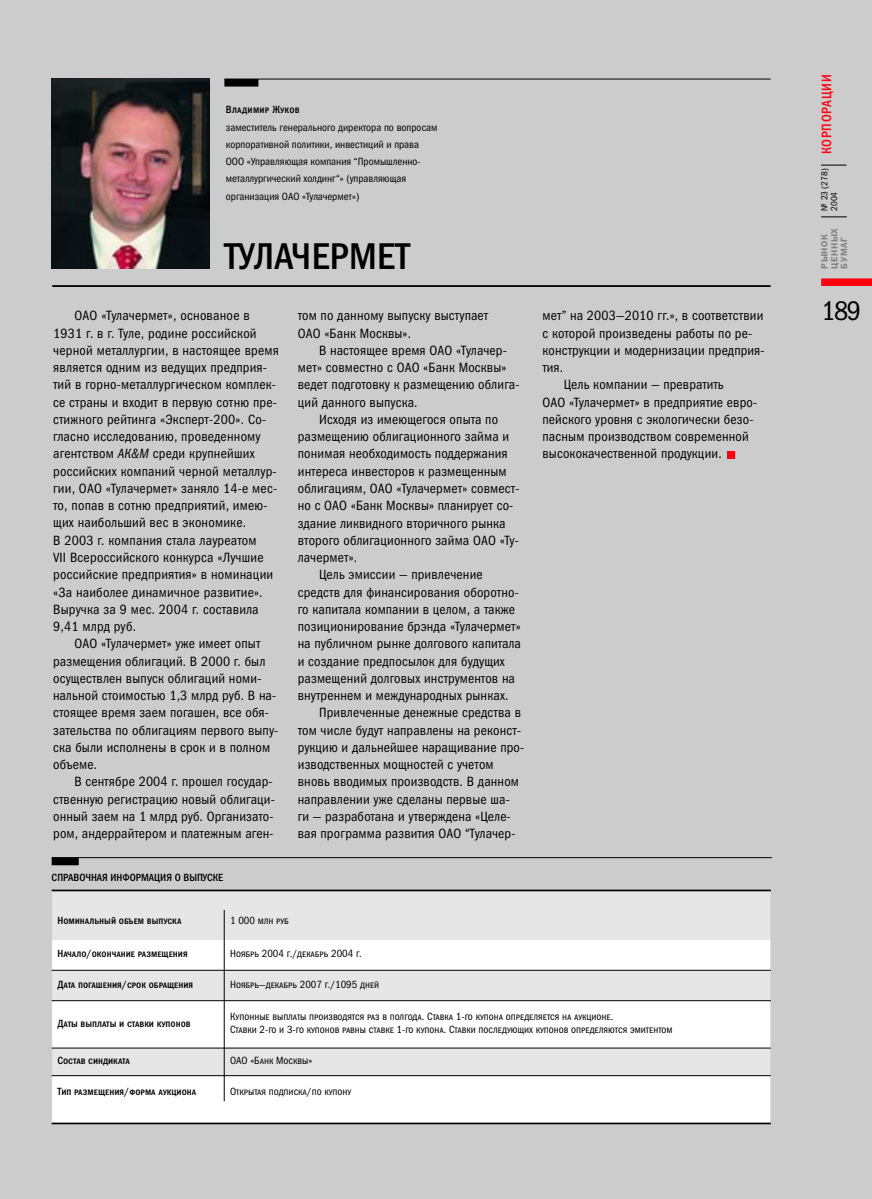
<style>
.page{position:relative;width:872px;height:1199px;background:#fff}
.page>*{position:absolute;margin:0;border:0;box-sizing:border-box;transform-origin:0 0}
.t1{font:37.5px "Franklin Gothic Medi Cond C";letter-spacing:.01em;color:#000}
.t2{font:27px "Franklin Gothic Book Cond C";color:#000}
.t3{font:13.5px/17.2px "Franklin Gothic Book Cond C";letter-spacing:.01em;color:#000}
.t4{font:13.5px "Franklin Gothic Medi Cond C";letter-spacing:.055em;color:#ff000f}
.t5{font:10.5px/12.6px "Franklin Gothic Book Cond SCC";color:#000}
.t6{font:10.5px/17.2px "Franklin Gothic Book Cond C";color:#000}
.t7{font:10.5px "Franklin Gothic Medi Cond SCC";color:#000}
.t8{font:10.5px "Franklin Gothic Medi Cond C";color:#000}
.t9{font:10.5px "Franklin Gothic Medi Cond SCC";letter-spacing:.025em;color:#000}
.t10{font:9px/9.8px "Franklin Gothic Demi C";letter-spacing:.06em;color:#808080}
.t11{font:9px/9.8px "Franklin Gothic Book Cond C";color:#000}
.s1{font-style:italic}
.s2{font-family:"Franklin Gothic Book Cond C"}
</style>
<div class="page">
<div style="left:0;top:0;width:872px;height:1198px;background:#ccc"></div>
<svg style="left:821px;top:165px;width:25px;height:1px"></svg>
<div style="left:821px;top:278px;width:51px;height:8px;background:#ff000f"></div>
<svg style="left:821px;top:217px;width:25px;height:1px"></svg>
<img style="left:52px;top:79px;width:157px;height:189px">
<div style="left:224px;top:79px;width:34px;height:8px;background:#000"></div>
<hr style="left:224px;top:79px;width:546px;height:1px;background:#000">
<div style="left:727px;top:451px;width:7px;height:7px;background:#ff000f"></div>
<hr style="left:52px;top:285px;width:718px;height:2px;background:#000">
<hr style="left:52px;top:857px;width:719px;height:1px;background:#000">
<div style="left:52px;top:857px;width:27px;height:8px;background:#000"></div>
<div style="left:52px;top:891px;width:174px;height:48px;background:#e6e6e6"></div>
<div style="left:224px;top:891px;width:546px;height:48px;background:#e6e6e6"></div>
<div style="left:52px;top:940px;width:172px;height:30px;background:#fff"></div>
<div style="left:224px;top:940px;width:546px;height:30px;background:#fff"></div>
<div style="left:52px;top:970px;width:172px;height:30px;background:#e6e6e6"></div>
<div style="left:224px;top:970px;width:546px;height:30px;background:#e6e6e6"></div>
<div style="left:52px;top:1000px;width:172px;height:47px;background:#fff"></div>
<div style="left:224px;top:1000px;width:546px;height:47px;background:#fff"></div>
<div style="left:52px;top:1048px;width:172px;height:27px;background:#e6e6e6"></div>
<div style="left:224px;top:1048px;width:546px;height:27px;background:#e6e6e6"></div>
<div style="left:52px;top:1075px;width:172px;height:47px;background:#fff"></div>
<div style="left:224px;top:1075px;width:546px;height:47px;background:#fff"></div>
<hr style="left:224px;top:910px;width:1px;height:191px;background:#000">
<hr style="left:52px;top:889px;width:718px;height:2px;background:#000">
<hr style="left:52px;top:970px;width:718px;height:1px;background:#000">
<hr style="left:52px;top:1000px;width:718px;height:1px;background:#000">
<hr style="left:52px;top:1047px;width:718px;height:1px;background:#000">
<hr style="left:52px;top:1075px;width:718px;height:1px;background:#000">
<hr style="left:52px;top:1122px;width:718px;height:2px;background:#000">
<p class="t9" style="left:226px;top:104px;width:75px">Владимир Жуков</p>
<p class="t6" style="left:226px;top:119px;width:213px">заместитель генерального директора по вопросам корпоративной политики, инвестиций и права ООО «Управляющая компания “Промышленно&shy;металлургический холдинг“» (управляющая организация ОАО «Тулачермет»)</p>
<h1 class="t1" style="left:224px;top:242px;width:187px">ТУЛАЧЕРМЕТ</h1>
<p class="t3" style="left:53px;top:308px;width:227px;text-indent:21px">ОАО «Тулачермет», основаное в 1931 г. в г. Туле, родине российской черной металлургии, в настоящее время является одним из ведущих предприя&shy;тий в горно-металлургическом комплек&shy;се страны и входит в первую сотню пре&shy;стижного рейтинга «Эксперт-200». Со&shy;гласно исследованию, проведенному агентством <span class="s1">АК&amp;М</span> среди крупнейших российских компаний черной металлур&shy;гии, ОАО «Тулачермет» заняло 14-е мес&shy;то, попав в сотню предприятий, имею&shy;щих наибольший вес в экономике.<br>В 2003 г. компания стала лауреатом<br>VII Всероссийского конкурса «Лучшие российские предприятия» в номинации «За наиболее динамичное развитие».<br>Выручка за 9 мес. 2004 г. составила 9,41 млрд руб.</p>
<p class="t3" style="left:53px;top:636px;width:227px;text-indent:21px">ОАО «Тулачермет» уже имеет опыт размещения облигаций. В 2000 г. был осуществлен выпуск облигаций номи&shy;нальной стоимостью 1,3 млрд руб. В на&shy;стоящее время заем погашен, все обя&shy;зательства по облигациям первого выпу&shy;ска были исполнены в срок и в полном объеме.</p>
<p class="t3" style="left:53px;top:774px;width:223px;text-indent:21px">В сентябре 2004 г. прошел государ&shy;ственную регистрацию новый облигаци&shy;онный заем на 1 млрд руб. Организато&shy;ром, андеррайтером и платежным аген-</p>
<p class="t8" style="left:52px;top:873px;width:173px">СПРАВОЧНАЯ ИНФОРМАЦИЯ О ВЫПУСКЕ</p>
<p class="t3" style="left:298px;top:308px;width:192px">том по данному выпуску выступает<br>ОАО «Банк Москвы».</p>
<p class="t3" style="left:319px;top:343px;width:189px">В настоящее время ОАО «Тулачер-</p>
<p class="t3" style="left:298px;top:360px;width:210px">мет» совместно с ОАО «Банк Москвы»</p>
<p class="t3" style="left:298px;top:377px;width:223px">ведет подготовку к размещению облига-</p>
<p class="t3" style="left:298px;top:395px;width:121px">ций данного выпуска.</p>
<p class="t3" style="left:319px;top:412px;width:180px">Исходя из имеющегося опыта по</p>
<p class="t3" style="left:298px;top:429px;width:213px">размещению облигационного займа и</p>
<p class="t3" style="left:298px;top:446px;width:211px">понимая необходимость поддержания</p>
<p class="t3" style="left:298px;top:464px;width:210px">интереса инвесторов к размещенным</p>
<p class="t3" style="left:298px;top:481px;width:223px">облигациям, ОАО «Тулачермет» совмест-</p>
<p class="t3" style="left:298px;top:498px;width:217px">но с ОАО «Банк Москвы» планирует со-</p>
<p class="t3" style="left:298px;top:515px;width:209px">здание ликвидного вторичного рынка</p>
<p class="t3" style="left:298px;top:533px;width:222px">второго облигационного займа ОАО «Ту-</p>
<p class="t3" style="left:298px;top:550px;width:61px">лачермет».</p>
<p class="t3" style="left:319px;top:567px;width:165px">Цель эмиссии — привлечение</p>
<p class="t3" style="left:298px;top:584px;width:222px">средств для финансирования оборотно-</p>
<p class="t3" style="left:298px;top:602px;width:219px">го капитала компании в целом, а также</p>
<p class="t3" style="left:298px;top:619px;width:224px">позиционирование брэнда «Тулачермет»</p>
<p class="t3" style="left:298px;top:636px;width:225px">на публичном рынке долгового капитала</p>
<p class="t3" style="left:298px;top:653px;width:209px">и создание предпосылок для будущих</p>
<p class="t3" style="left:298px;top:671px;width:218px">размещений долговых инструментов на</p>
<p class="t3" style="left:298px;top:688px;width:212px">внутреннем и международных рынках.</p>
<p class="t3" style="left:319px;top:705px;width:203px">Привлеченные денежные средства в</p>
<p class="t3" style="left:298px;top:722px;width:225px">том числе будут направлены на реконст-</p>
<p class="t3" style="left:298px;top:740px;width:228px">рукцию и дальнейшее наращивание про-</p>
<p class="t3" style="left:298px;top:757px;width:197px">изводственных мощностей с учетом</p>
<p class="t3" style="left:298px;top:774px;width:223px">вновь вводимых производств. В данном</p>
<p class="t3" style="left:298px;top:791px;width:213px">направлении уже сделаны первые ша-</p>
<p class="t3" style="left:298px;top:809px;width:214px">ги — разработана и утверждена «Целе-</p>
<p class="t3" style="left:298px;top:826px;width:219px">вая программа развития ОАО “Тулачер-</p>
<p class="t3" style="left:542px;top:308px;width:222px">мет” на 2003—2010 гг.», в соответствии</p>
<p class="t3" style="left:542px;top:326px;width:211px">с которой произведены работы по ре-</p>
<p class="t3" style="left:542px;top:343px;width:223px">конструкции и модернизации предприя-</p>
<p class="t3" style="left:542px;top:360px;width:22px">тия.</p>
<p class="t3" style="left:563px;top:377px;width:161px">Цель компании — превратить</p>
<p class="t3" style="left:542px;top:395px;width:216px">ОАО «Тулачермет» в предприятие евро-</p>
<p class="t3" style="left:542px;top:412px;width:212px">пейского уровня с экологически безо-</p>
<p class="t3" style="left:542px;top:429px;width:208px">пасным производством современной</p>
<p class="t3" style="left:542px;top:446px;width:181px">высококачественной продукции.</p>
<p class="t7" style="left:57px;top:914px;width:126px">Номинальный объем выпуска</p>
<p class="t5" style="left:230px;top:914px;width:60px"><span class="s2">1 000</span> млн руб</p>
<p class="t7" style="left:57px;top:947px;width:132px">Начало/окончание размещения</p>
<p class="t5" style="left:230px;top:947px;width:133px">Ноябрь <span class="s2">2004</span> г./декабрь <span class="s2">2004</span> г.</p>
<p class="t7" style="left:57px;top:978px;width:137px">Дата погашения/срок обращения</p>
<p class="t5" style="left:230px;top:977px;width:151px">Ноябрь—декабрь <span class="s2">2007</span> г./<span class="s2">1095</span> дней</p>
<p class="t7" style="left:57px;top:1016px;width:135px">Даты выплаты и ставки купонов</p>
<p class="t5" style="left:230px;top:1010px;width:444px">Купонные выплаты производятся раз в полгода. Ставка <span class="s2">1</span>-го купона определяется на аукционе.<br>Ставки <span class="s2">2</span>-го и <span class="s2">3</span>-го купонов равны ставке <span class="s2">1</span>-го купона. Ставки последующих купонов определяются эмитентом</p>
<p class="t7" style="left:57px;top:1054px;width:74px">Состав синдиката</p>
<p class="t5" style="left:230px;top:1054px;width:84px">ОАО «Банк Москвы»</p>
<p class="t7" style="left:57px;top:1085px;width:140px">Тип размещения/форма аукциона</p>
<p class="t5" style="left:230px;top:1085px;width:123px">Открытая подписка/по купону</p>
<p class="t4" style="left:821px;top:154px;width:81px;rotate:-90deg">КОРПОРАЦИИ</p>
<p class="t11" style="left:820px;top:211px;width:44px;rotate:-90deg">№ 23 (278)<br>2004</p>
<p class="t10" style="left:820px;top:269px;width:42px;rotate:-90deg">РЫНОК<br>ЦЕННЫХ<br>БУМАГ</p>
<h2 class="t2" style="left:821px;top:301px;width:41px">189</h2>
</div>
